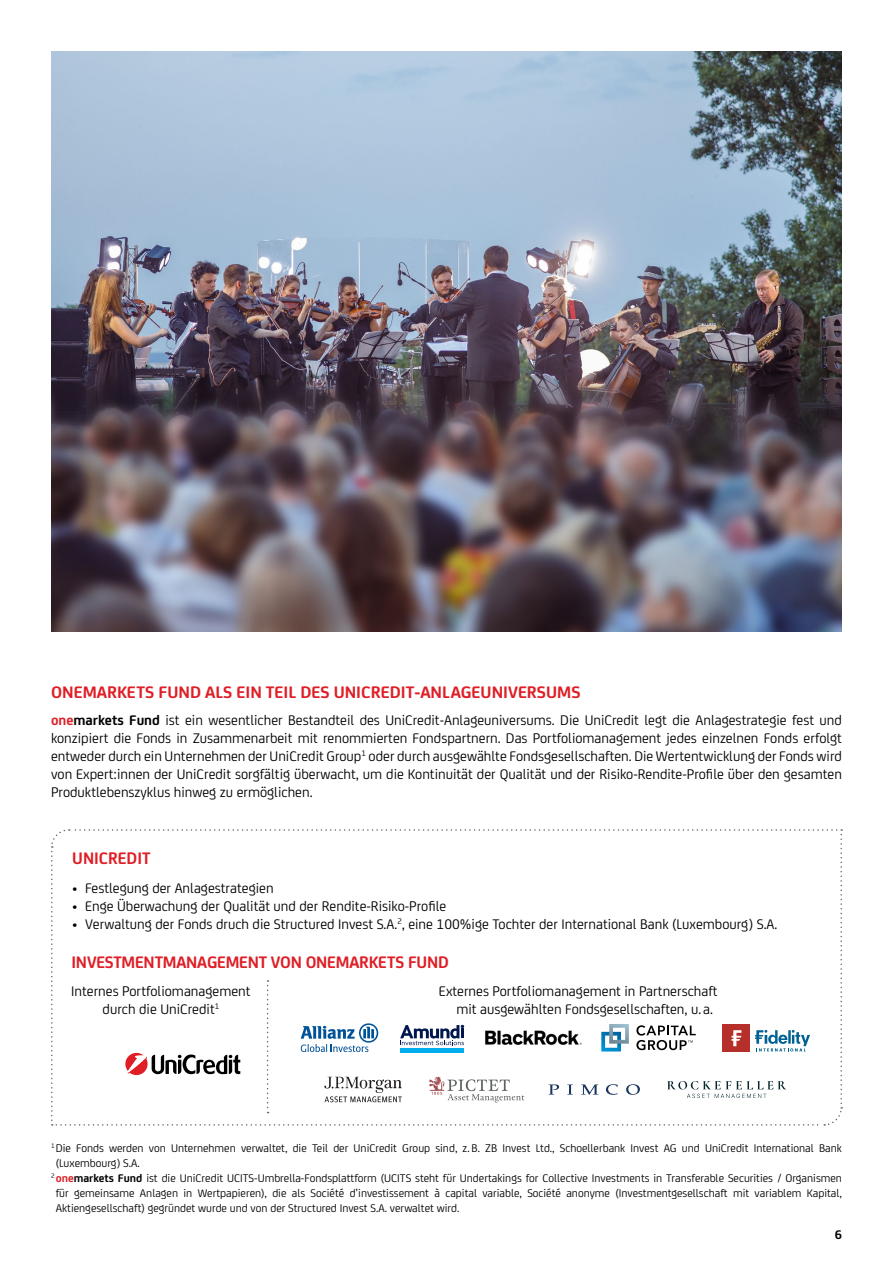
<style>
.page{position:relative;width:893px;height:1263px;background:#fff}
.page>*{position:absolute;margin:0;border:0;box-sizing:border-box;transform-origin:0 0}
.t1{font:700 18px "Uni Credit";color:#df1e26}
.t2{font:15px/18px "Uni Credit";color:#000;text-align:justify}
.t3{font:700 13.5px "Uni Credit";color:#000}
.t4{font:12px "Uni Credit";color:#000}
.s1{font-weight:700;color:#df1e26}
.s2{font-weight:700}
</style>
<div class="page">
<img style="left:51px;top:51px;width:791px;height:580px">
<svg style="left:51px;top:829px;width:792px;height:297px"></svg>
<p class="t1" style="left:51px;top:679px;width:531px">ONEMARKETS FUND ALS EIN TEIL DES UNICREDIT-ANLAGEUNIVERSUMS</p>
<p class="t2" style="left:51px;top:710px;width:792px"><span class="s1">one</span><span class="s2">markets Fund</span> ist ein wesentlicher Bestandteil des UniCredit-Anlageuniversums. Die UniCredit legt die Anlagestrategie fest und konzipiert die Fonds in Zusammenarbeit mit renommierten Fondspartnern. Das Portfoliomanagement jedes einzelnen Fonds erfolgt entweder durch ein Unternehmen der UniCredit Group<sup>1</sup> oder durch ausgewählte Fondsgesellschaften. Die Wertentwicklung der Fonds wird von Expert:innen der UniCredit sorgfältig überwacht, um die Kontinuität der Qualität und der Risiko-Rendite-Profile über den gesamten Produktlebenszyklus hinweg zu ermöglichen.</p>
<p class="t1" style="left:72px;top:844px;width:80px">UNICREDIT</p>
<p class="t2" style="left:72px;top:878px;width:203px">• Festlegung der Anlagestrategien</p>
<p class="t2" style="left:72px;top:896px;width:376px">• Enge Überwachung der Qualität und der Rendite-Risiko-Profile</p>
<p class="t2" style="left:72px;top:914px;width:707px">• Verwaltung der Fonds druch die Structured Invest S.A.<sup>2</sup>, eine 100%ige Tochter der International Bank (Luxembourg) S.A.</p>
<p class="t1" style="left:71px;top:948px;width:379px">INVESTMENTMANAGEMENT VON ONEMARKETS FUND</p>
<p class="t2" style="left:71px;top:981px;width:181px;text-align:center">Internes Portfoliomanagement durch die UniCredit<sup>1</sup></p>
<p class="t2" style="left:456px;top:981px;width:263px;text-indent:-17px">Externes Portfoliomanagement in Partnerschaft mit ausgewählten Fondsgesellschaften, u. a.</p>
<p class="t4" style="left:51px;top:1139px;width:792px"><sup>1</sup>Die Fonds werden von Unternehmen verwaltet, die Teil der UniCredit Group sind, z. B. ZB Invest Ltd., Schoellerbank Invest AG und UniCredit International Bank</p>
<p class="t4" style="left:56px;top:1154px;width:86px">(Luxembourg) S.A.</p>
<p class="t4" style="left:51px;top:1169px;width:792px"><sup>2</sup> <span class="s1">one</span><span class="s2">markets Fund</span> ist die UniCredit UCITS-Umbrella-Fondsplattform (UCITS steht für Undertakings for Collective Investments in Transferable Securities / Organismen</p>
<p class="t4" style="left:56px;top:1184px;width:788px">für gemeinsame Anlagen in Wertpapieren), die als Société d’investissement à capital variable, Société anonyme (Investmentgesellschaft mit variablem Kapital,</p>
<p class="t4" style="left:56px;top:1199px;width:405px">Aktiengesellschaft) gegründet wurde und von der Structured Invest S.A. verwaltet wird.</p>
<p class="t3" style="left:835px;top:1224px;width:9px">6</p>
</div>
